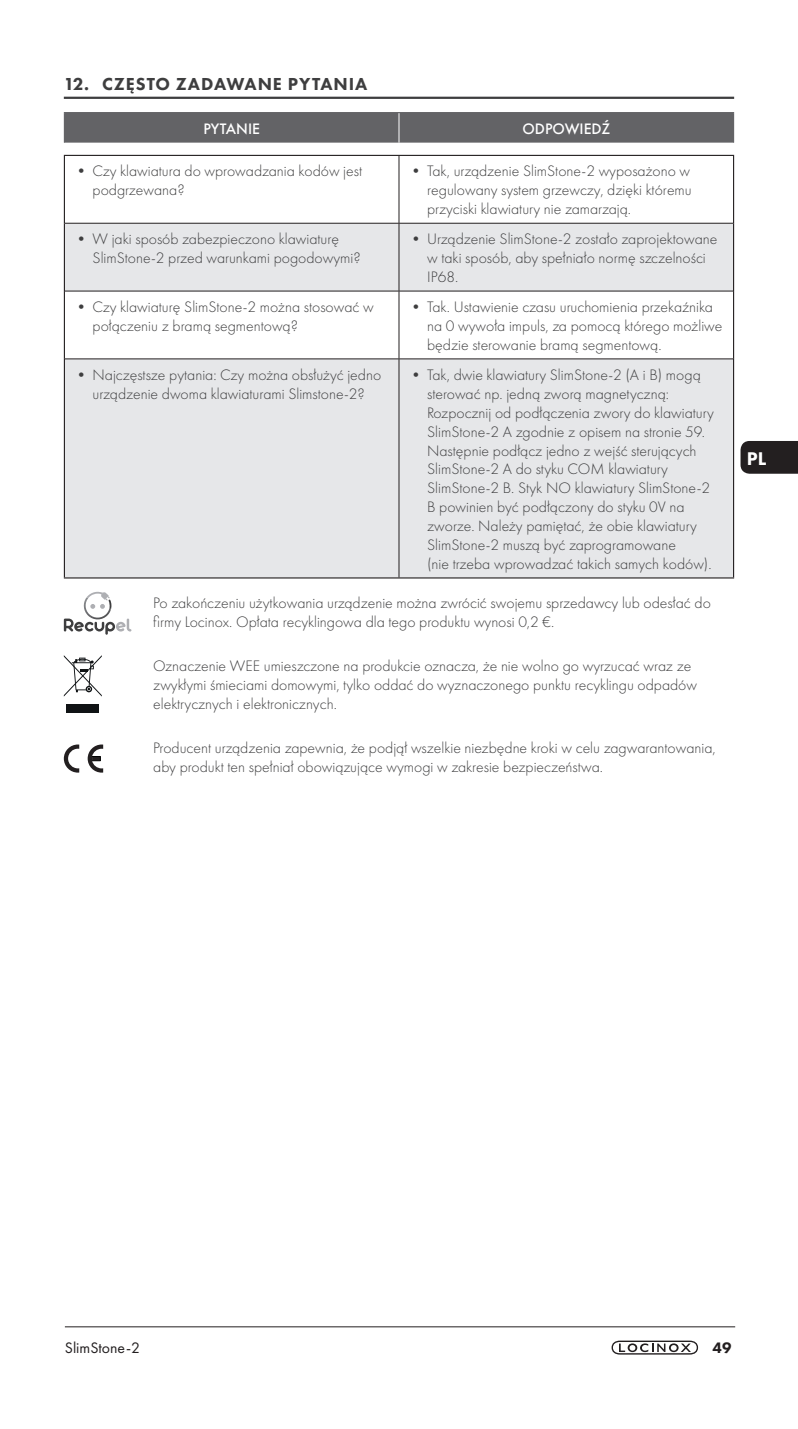
<style>
.page{position:relative;width:798px;height:1429px;background:#fff}
.page>*{position:absolute;margin:0;border:0;box-sizing:border-box;transform-origin:0 0}
.t1{font:800 19.12px "Futura PT";color:#fff}
.t2{font:800 18px "Futura PT";letter-spacing:.05em;color:#3e3e3f}
.Body{font:300 15.75px/18.9px "Futura PT";color:#3e3e3f}
.Body-2{font:500 15.75px "Futura PT";color:#fff}
.t3{font:15.75px "Futura PT";color:#231f20}
.t4{font:800 15.75px "Futura PT";color:#231f20}
</style>
<div class="page">
<div style="left:740px;top:441px;width:57px;height:33px;background:#231f20"></div>
<hr style="left:65px;top:1326px;width:670px;height:1px;background:#231f20">
<svg style="left:611px;top:1340px;width:86px;height:14px"></svg>
<hr style="left:64px;top:97px;width:669px;height:2px;background:#3e3e3f">
<div style="left:65px;top:113px;width:667px;height:30px;background:#636366"></div>
<svg style="left:65px;top:224px;width:667px;height:353px;fill:#e6e7e9"></svg>
<hr style="left:64px;top:112px;width:335px;height:1px;background:#636366">
<hr style="left:64px;top:113px;width:1px;height:30px;background:#636366">
<hr style="left:399px;top:112px;width:334px;height:1px;background:#636366">
<hr style="left:732px;top:113px;width:1px;height:30px;background:#636366">
<hr style="left:64px;top:155px;width:335px;height:1px;background:#231f20">
<hr style="left:64px;top:156px;width:1px;height:67px;background:#231f20">
<hr style="left:399px;top:155px;width:334px;height:1px;background:#231f20">
<hr style="left:732px;top:156px;width:1px;height:67px;background:#231f20">
<hr style="left:64px;top:223px;width:1px;height:68px;background:#231f20">
<hr style="left:732px;top:223px;width:1px;height:68px;background:#231f20">
<hr style="left:64px;top:291px;width:1px;height:68px;background:#231f20">
<hr style="left:732px;top:291px;width:1px;height:68px;background:#231f20">
<hr style="left:64px;top:359px;width:1px;height:218px;background:#231f20">
<hr style="left:732px;top:359px;width:1px;height:218px;background:#231f20">
<hr style="left:398px;top:156px;width:1px;height:67px;background:#231f20">
<hr style="left:65px;top:223px;width:334px;height:1px;background:#231f20">
<hr style="left:399px;top:223px;width:333px;height:1px;background:#231f20">
<hr style="left:398px;top:223px;width:1px;height:68px;background:#231f20">
<hr style="left:65px;top:291px;width:334px;height:1px;background:#231f20">
<hr style="left:399px;top:291px;width:333px;height:1px;background:#231f20">
<hr style="left:398px;top:291px;width:1px;height:68px;background:#231f20">
<hr style="left:65px;top:358px;width:334px;height:1px;background:#231f20">
<hr style="left:399px;top:358px;width:333px;height:1px;background:#231f20">
<hr style="left:398px;top:359px;width:1px;height:218px;background:#231f20">
<hr style="left:398px;top:113px;width:1px;height:30px;background:#fff">
<hr style="left:64px;top:577px;width:335px;height:1px;background:#231f20">
<hr style="left:399px;top:577px;width:334px;height:1px;background:#231f20">
<svg style="left:64px;top:592px;width:67px;height:43px"></svg>
<div style="left:67px;top:704px;width:32px;height:9px;background:#101315"></div>
<svg style="left:64px;top:655px;width:38px;height:41px"></svg>
<svg style="left:88px;top:744px;width:15px;height:28px"></svg>
<svg style="left:64px;top:744px;width:15px;height:28px"></svg>
<p class="t2" style="left:64px;top:73px;width:305px">12. CZĘSTO ZADAWANE PYTANIA</p>
<p class="Body-2" style="left:203px;top:119px;width:58px">PYTANIE</p>
<p class="Body-2" style="left:522px;top:119px;width:89px">ODPOWIEDŹ</p>
<p class="Body" style="left:92px;top:162px;width:271px;text-indent:-19px">• Czy klawiatura do wprowadzania kodów jest podgrzewana?</p>
<p class="Body" style="left:427px;top:162px;width:266px;text-align:justify;text-indent:-19px">• Tak, urządzenie SlimStone-2 wyposażono w regulowany system grzewczy, dzięki któremu przyciski klawiatury nie zamarzają.</p>
<p class="Body" style="left:92px;top:230px;width:269px;text-indent:-19px">• W jaki sposób zabezpieczono klawiaturę<br>SlimStone-2 przed warunkami pogodowymi?</p>
<p class="Body" style="left:427px;top:230px;width:292px;text-indent:-19px">• Urządzenie SlimStone-2 zostało zaprojektowane w taki sposób, aby spełniało normę szczelności<br>IP68.</p>
<p class="Body" style="left:92px;top:297px;width:282px;text-indent:-19px">• Czy klawiaturę SlimStone-2 można stosować w połączeniu z bramą segmentową?</p>
<p class="Body" style="left:427px;top:297px;width:297px;text-indent:-19px">• Tak. Ustawienie czasu uruchomienia przekaźnika na 0 wywoła impuls, za pomocą którego możliwe będzie sterowanie bramą segmentową.</p>
<p class="Body" style="left:73px;top:365px;width:309px;text-align:center">• Najczęstsze pytania: Czy można obsłużyć jedno urządzenie dwoma klawiaturami Slimstone-2?</p>
<p class="Body" style="left:427px;top:365px;width:288px;text-indent:-19px">• Tak, dwie klawiatury SlimStone-2 (A i B) mogą sterować np. jedną zworą magnetyczną:<br>Rozpocznij od podłączenia zwory do klawiatury SlimStone-2 A zgodnie z opisem na stronie 59.<br>Następnie podłącz jedno z wejść sterujących SlimStone-2 A do styku COM klawiatury SlimStone-2 B. Styk NO klawiatury SlimStone-2<br>B powinien być podłączony do styku 0V na zworze. Należy pamiętać, że obie klawiatury SlimStone-2 muszą być zaprogramowane<br>(nie trzeba wprowadzać takich samych kodów).</p>
<p class="Body" style="left:153px;top:593px;width:559px">Po zakończeniu użytkowania urządzenie można zwrócić swojemu sprzedawcy lub odesłać do firmy Locinox. Opłata recyklingowa dla tego produktu wynosi 0,2 €.</p>
<p class="Body" style="left:153px;top:657px;width:545px">Oznaczenie WEE umieszczone na produkcie oznacza, że nie wolno go wyrzucać wraz ze zwykłymi śmieciami domowymi, tylko oddać do wyznaczonego punktu recyklingu odpadów elektrycznych i elektronicznych.</p>
<p class="Body" style="left:153px;top:739px;width:563px">Producent urządzenia zapewnia, że podjął wszelkie niezbędne kroki w celu zagwarantowania, aby produkt ten spełniał obowiązujące wymogi w zakresie bezpieczeństwa.</p>
<p class="t1" style="left:746px;top:446px;width:21px">PL</p>
<p class="t3" style="left:65px;top:1338px;width:77px">SlimStone-2</p>
<p class="t4" style="left:712px;top:1337px;width:20px">49</p>
</div>
